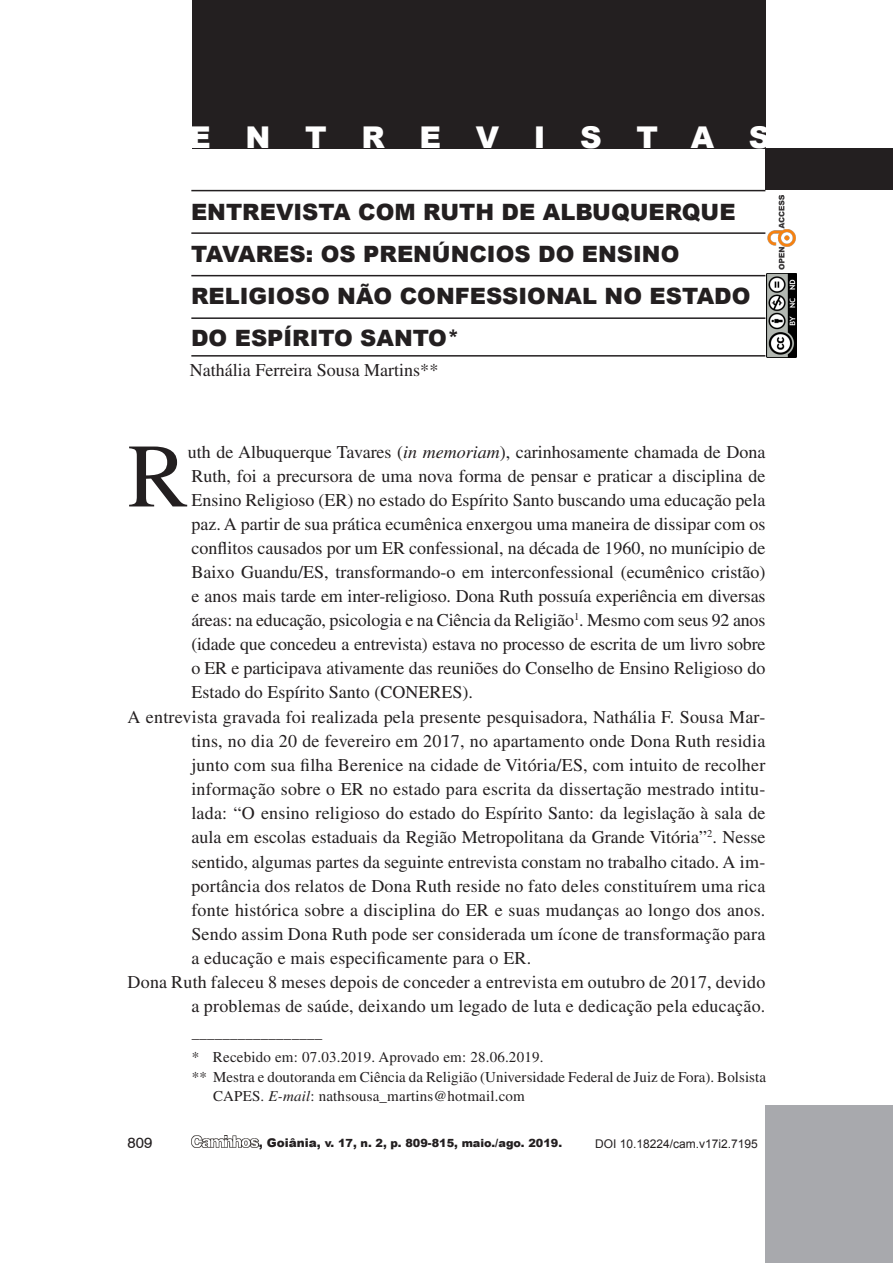
<style>
.page{position:relative;width:893px;height:1263px;background:#fff}
.page>*{position:absolute;margin:0;border:0;box-sizing:border-box;transform-origin:0 0}
.Capitular{font:90.45px "Times";color:#231f20}
.t1{font:900 30px "Arial";letter-spacing:1.155em;color:#fff}
.t2{font:900 22.5px/42px "Arial";color:#231f20}
.paragrafo{font:18px/24.2px "Times";letter-spacing:.01em;color:#231f20;text-align:justify}
.Capitular-2{font:18px/24px "Times";color:#231f20;text-align:justify}
.notas{font:15px/19.5px "Times";letter-spacing:.005em;color:#231f20}
.t3{font:15px "Swiss 721 BT";color:#231f20}
.t4{font:12px "Arial";color:#231f20}
.t5{font:900 11.25px "Arial";color:#231f20}
.s1{font-weight:700;font-style:italic}
.s2{font-style:italic}
.s3{font-size:12px}
</style>
<div class="page">
<img style="left:191px;top:1135px;width:68px;height:12px">
<div style="left:766px;top:1105px;width:127px;height:157px;background:#a8a9ad"></div>
<hr style="left:191px;top:190px;width:574px;height:1px;background:#231f20">
<hr style="left:191px;top:232px;width:574px;height:2px;background:#231f20">
<hr style="left:191px;top:275px;width:574px;height:1px;background:#231f20">
<hr style="left:191px;top:317px;width:574px;height:2px;background:#231f20">
<div style="left:765px;top:149px;width:128px;height:41px;background:#231f20"></div>
<div style="left:192px;top:0;width:573px;height:149px;background:#231f20"></div>
<hr style="left:191px;top:355px;width:574px;height:2px;background:#231f20">
<img style="left:766px;top:274px;width:30px;height:83px">
<img style="left:767px;top:196px;width:29px;height:73px">
<p class="t1" style="left:189px;top:115px;width:583px">ENTREVISTAS</p>
<p class="t2" style="left:191px;top:190px;width:561px">ENTREVISTA COM RUTH DE ALBUQUERQUE<br>TAVARES: OS PRENÚNCIOS DO ENSINO<br>RELIGIOSO NÃO CONFESSIONAL NO ESTADO<br>DO ESPÍRITO SANTO<span class="s1">*</span></p>
<p class="paragrafo" style="left:190px;top:358px;width:250px">Nathália Ferreira Sousa Martins**</p>
<p class="Capitular" style="left:128px;top:425px;width:62px">R</p>
<p class="Capitular-2" style="left:188px;top:440px;width:579px">uth de Albuquerque Tavares (<span class="s2">in memoriam</span>), carinhosamente chamada de Dona Ruth, foi a precursora de uma nova forma de pensar e praticar a disciplina de Ensino Religioso (ER) no estado do Espírito Santo buscando uma educação pela paz. A partir de sua prática ecumênica enxergou uma maneira de dissipar com os conflitos causados por um ER confessional, na década de 1960, no munícipio de Baixo Guandu/ES, transformando-o em interconfessional (ecumênico cristão) e anos mais tarde em inter-religioso. Dona Ruth possuía experiência em diversas áreas: na educação, psicologia e na Ciência da Religião<sup>1</sup>. Mesmo com seus 92 anos (idade que concedeu a entrevista) estava no processo de escrita de um livro sobre o ER e participava ativamente das reuniões do Conselho de Ensino Religioso do Estado do Espírito Santo (CONERES).</p>
<p class="paragrafo" style="left:191px;top:704px;width:576px;text-indent:-64px">A entrevista gravada foi realizada pela presente pesquisadora, Nathália F. Sousa Mar&shy;tins, no dia 20 de fevereiro em 2017, no apartamento onde Dona Ruth residia junto com sua filha Berenice na cidade de Vitória/ES, com intuito de recolher informação sobre o ER no estado para escrita da dissertação mestrado intitu&shy;lada: “O ensino religioso do estado do Espírito Santo: da legislação à sala de aula em escolas estaduais da Região Metropolitana da Grande Vitória”<sup>2</sup>. Nesse sentido, algumas partes da seguinte entrevista constam no trabalho citado. A im&shy;portância dos relatos de Dona Ruth reside no fato deles constituírem uma rica fonte histórica sobre a disciplina do ER e suas mudanças ao longo dos anos.<br>Sendo assim Dona Ruth pode ser considerada um ícone de transformação para a educação e mais especificamente para o ER.</p>
<p class="paragrafo" style="left:128px;top:970px;width:639px;text-align:right">Dona Ruth faleceu 8 meses depois de conceder a entrevista em outubro de 2017, devido a problemas de saúde, deixando um legado de luta e dedicação pela educação.</p>
<p class="notas" style="left:192px;top:1028px;width:132px">–––––––––––––––––</p>
<p class="notas" style="left:192px;top:1047px;width:353px">* Recebido em: 07.03.2019. Aprovado em: 28.06.2019.</p>
<p class="notas" style="left:213px;top:1067px;width:555px;text-indent:-21px">** Mestra e doutoranda em Ciência da Religião (Universidade Federal de Juiz de Fora). Bolsista<br>CAPES. <span class="s2">E-mail</span>: nathsousa_martins@hotmail.com</p>
<p class="t4" style="left:595px;top:1136px;width:164px">DOI 10.18224/cam.v17i2.7195</p>
<p class="t3" style="left:128px;top:1132px;width:26px">809</p>
<p class="t5" style="left:259px;top:1135px;width:305px"><span class="s3">, Goiânia,</span> v. 17, n. 2, p. 809-815, maio./ago. 2019.</p>
</div>
